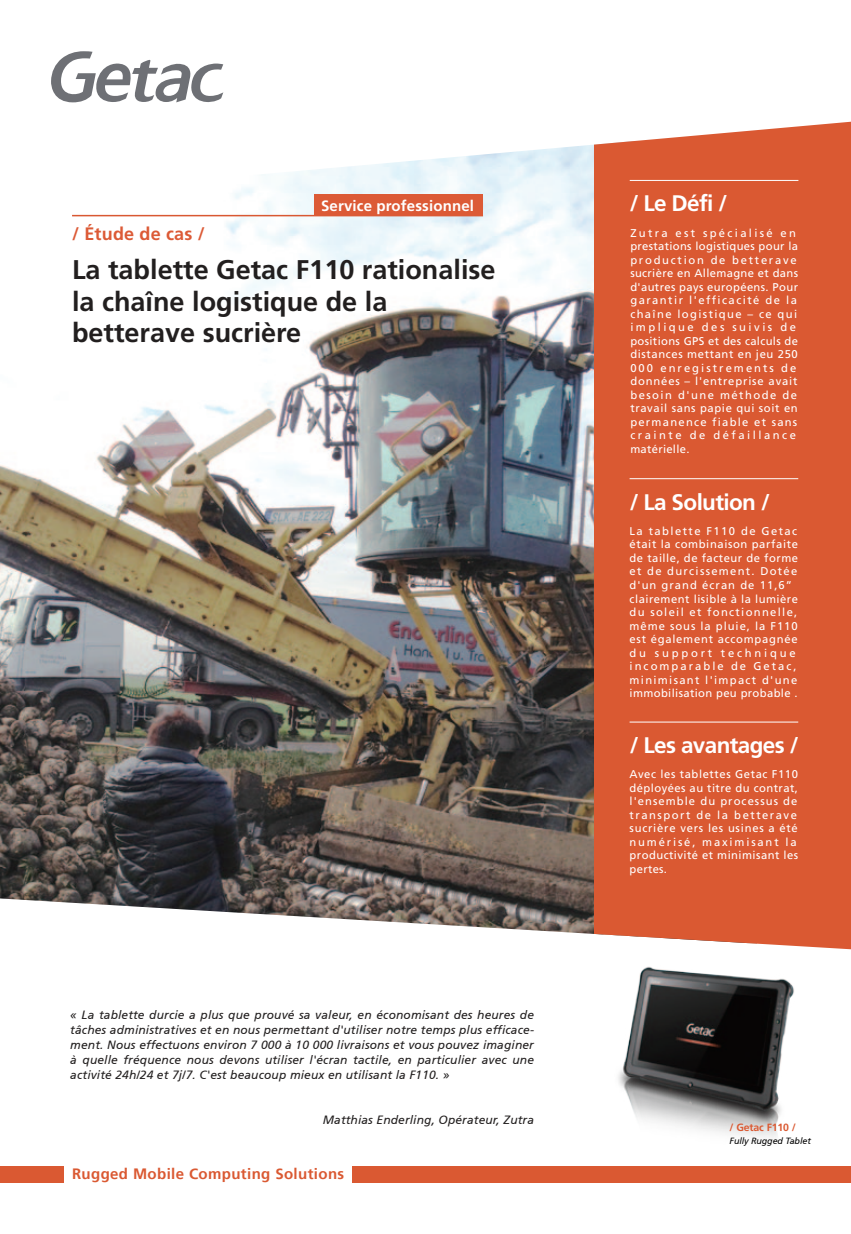
<style>
.page{position:relative;width:851px;height:1234px;background:#fff}
.page>*{position:absolute;margin:0;border:0;box-sizing:border-box;transform-origin:0 0}
.t1{font:700 27px/31.5px "Frutiger";color:#221f1f}
.t2{font:700 22.5px "Frutiger";letter-spacing:-.03em;color:#fff}
.t3{font:700 18px "Frutiger";letter-spacing:.01em;color:#dc5a36}
.t4{font:700 15px "Frutiger 65";letter-spacing:.025em;color:#da5932}
.t5{font:700 15px "Frutiger";letter-spacing:.01em;color:#fff}
.t6{font:italic 12px/15px "Frutiger 56";letter-spacing:.01em;color:#221f1f;text-align:justify}
.t7{font:11.25px/13.5px "Frutiger";letter-spacing:.075em;color:#fff}
.t8{font:11.25px/13.5px "Frutiger";letter-spacing:.11em;color:#fff}
.t9{font:700 10.5px "Frutiger";letter-spacing:-.01em;color:#da5932}
.t10{font:italic 9px "Frutiger 56";letter-spacing:-.01em;color:#030303}
</style>
<div class="page">
<img style="left:618px;top:966px;width:176px;height:172px">
<div style="left:0;top:1166px;width:64px;height:16px;background:#da5932"></div>
<div style="left:353px;top:1166px;width:497px;height:16px;background:#da5932"></div>
<svg style="left:51px;top:51px;width:172px;height:52px"></svg>
<img style="left:0;top:144px;width:594px;height:790px">
<div style="left:594px;top:122px;width:256px;height:827px;background:#da5932"></div>
<hr style="left:72px;top:215px;width:411px;height:1px;background:#d95832">
<div style="left:314px;top:194px;width:169px;height:21px;background:#dc5a36"></div>
<hr style="left:629px;top:180px;width:169px;height:1px;background:#fff">
<hr style="left:629px;top:478px;width:169px;height:1px;background:#fff">
<hr style="left:629px;top:721px;width:169px;height:1px;background:#fff">
<h3 class="t3" style="left:72px;top:223px;width:134px">/ Étude de cas /</h3>
<h3 class="t5" style="left:321px;top:196px;width:154px">Service professionnel</h3>
<h1 class="t1" style="left:72px;top:254px;width:425px">La tablette Getac F110 rationalise la chaîne logistique de la betterave sucrière</h1>
<p class="t6" style="left:70px;top:1006px;width:465px">« La tablette durcie a plus que prouvé sa valeur, en économisant des heures de tâches administratives et en nous permettant d'utiliser notre temps plus efficace&shy;ment. Nous effectuons environ 7 000 à 10 000 livraisons et vous pouvez imaginer à quelle fréquence nous devons utiliser l'écran tactile, en particulier avec une activité 24h/24 et 7j/7. C'est beaucoup mieux en utilisant la F110. »</p>
<p class="t6" style="left:323px;top:1111px;width:213px">Matthias Enderling, Opérateur, Zutra</p>
<h3 class="t4" style="left:72px;top:1164px;width:274px">Rugged Mobile Computing Solutions</h3>
<h2 class="t2" style="left:629px;top:190px;width:99px">/ Le Défi /</h2>
<p class="t8" style="left:630px;top:226px;width:169px">Zutra est spécialisé en prestations logistiques pour la production de betterave sucrière en Allemagne et dans d'autres pays européens. Pour garantir l'efficacité de la chaîne logistique – ce qui implique des suivis de positions GPS et des calculs de distances mettant en jeu 250<br>000 enregistrements de données – l'entreprise avait besoin d'une méthode de travail sans papie qui soit en permanence fiable et sans crainte de défaillance matérielle.</p>
<h2 class="t2" style="left:629px;top:488px;width:141px">/ La Solution /</h2>
<p class="t7" style="left:629px;top:524px;width:170px">La tablette F110 de Getac était la combinaison parfaite de taille, de facteur de forme et de durcissement. Dotée d'un grand écran de 11,6” clairement lisible à la lumière du soleil et fonctionnelle, même sous la pluie, la F110 est également accompagnée du support technique incomparable de Getac, minimisant l'impact d'une immobilisation peu probable .</p>
<h2 class="t2" style="left:629px;top:731px;width:170px">/ Les avantages /</h2>
<p class="t7" style="left:629px;top:767px;width:170px">Avec les tablettes Getac F110 déployées au titre du contrat, l'ensemble du processus de transport de la betterave sucrière vers les usines a été numérisé, maximisant la productivité et minimisant les pertes.</p>
<p class="t9" style="left:729px;top:1120px;width:68px">/ Getac F110 /</p>
<p class="t10" style="left:729px;top:1135px;width:83px">Fully Rugged Tablet</p>
</div>
